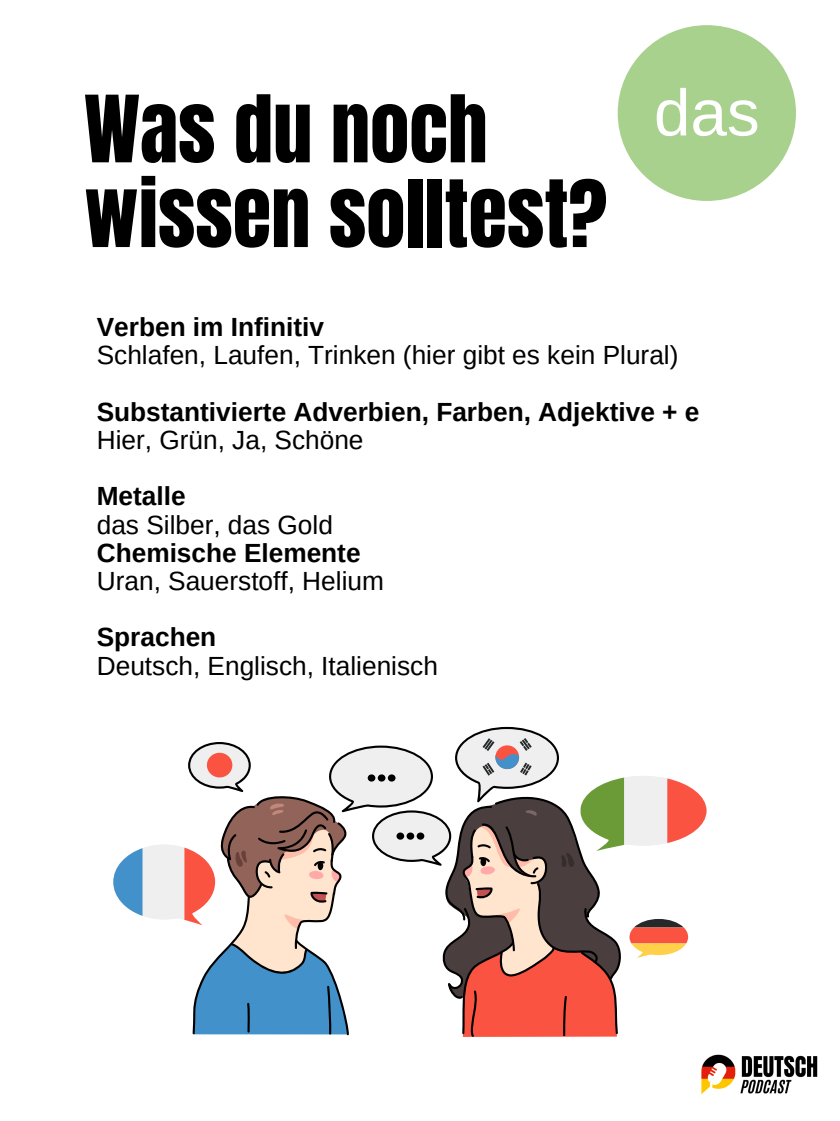
<style>
.page{position:relative;width:840px;height:1121px;background:#fff}
.page>*{position:absolute;margin:0;border:0;box-sizing:border-box;transform-origin:0 0}
.t1{font:78.75px "Anton";color:#000}
.t2{font:65.62px "Arimo";color:#fff}
.t3{font:26.25px "Arimo";color:#000}
.t4{font:700 26.25px "Arimo";color:#000}
</style>
<div class="page">
<div style="left:618px;top:25px;width:178px;height:176px;background:#a9d18e;border-radius:50%"></div>
<img style="left:701px;top:1054px;width:117px;height:40px">
<svg style="left:113px;top:726px;width:594px;height:310px"></svg>
<div style="left:368px;top:774px;width:7px;height:7px;background:#000;border-radius:50%"></div>
<div style="left:378px;top:774px;width:7px;height:7px;background:#000;border-radius:50%"></div>
<div style="left:388px;top:774px;width:8px;height:7px;background:#000;border-radius:50%"></div>
<div style="left:397px;top:832px;width:7px;height:7px;background:#000;border-radius:50%"></div>
<div style="left:407px;top:832px;width:7px;height:7px;background:#000;border-radius:50%"></div>
<div style="left:417px;top:832px;width:7px;height:7px;background:#000;border-radius:50%"></div>
<p class="t1" style="left:84px;top:73px;width:405px">Was du noch</p>
<p class="t1" style="left:84px;top:157px;width:525px">wissen solltest?</p>
<p class="t2" style="left:654px;top:76px;width:107px">das</p>
<p class="t4" style="left:97px;top:312px;width:229px">Verben im Infinitiv</p>
<p class="t3" style="left:97px;top:340px;width:583px">Schlafen, Laufen, Trinken (hier gibt es kein Plural)</p>
<p class="t4" style="left:97px;top:397px;width:604px">Substantivierte Adverbien, Farben, Adjektive + e</p>
<p class="t3" style="left:97px;top:425px;width:268px">Hier, Grün, Ja, Schöne</p>
<p class="t4" style="left:97px;top:481px;width:90px">Metalle</p>
<p class="t3" style="left:97px;top:509px;width:238px">das Silber, das Gold</p>
<p class="t4" style="left:97px;top:538px;width:265px">Chemische Elemente</p>
<p class="t3" style="left:97px;top:566px;width:289px">Uran, Sauerstoff, Helium</p>
<p class="t4" style="left:97px;top:622px;width:121px">Sprachen</p>
<p class="t3" style="left:97px;top:650px;width:343px">Deutsch, Englisch, Italienisch</p>
</div>
